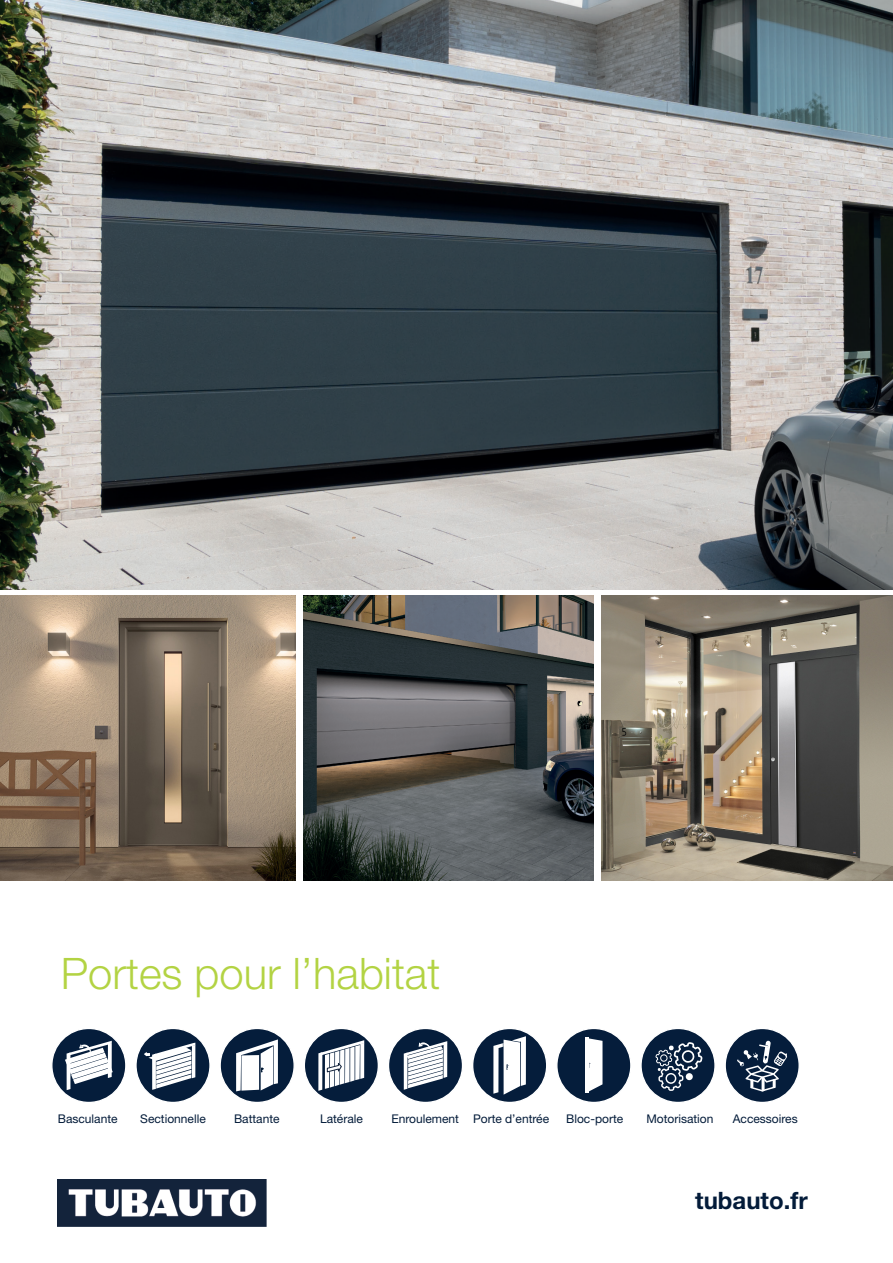
<style>
.page{position:relative;width:893px;height:1263px;background:#fff}
.page>*{position:absolute;margin:0;border:0;box-sizing:border-box;transform-origin:0 0}
.t1{font:300 43.5px "Hoermann Helvetica Neue";color:#b3d343}
.t2{font:700 24px "Hoermann Helvetica Neue";color:#031b39}
.t3{font:12px "Hoermann Helvetica Neue Rm";color:#031b39}
</style>
<div class="page">
<div style="left:52px;top:1028px;width:74px;height:74px;background:#051d3b;border-radius:50%"></div>
<svg style="left:65px;top:1041px;width:48px;height:49px"></svg>
<div style="left:51px;top:1028px;width:76px;height:75px;border:1px solid #fff;border-radius:50%"></div>
<div style="left:136px;top:1028px;width:74px;height:74px;background:#051d3b;border-radius:50%"></div>
<svg style="left:144px;top:1042px;width:52px;height:48px"></svg>
<div style="left:135px;top:1028px;width:76px;height:75px;border:1px solid #fff;border-radius:50%"></div>
<div style="left:388px;top:1028px;width:75px;height:74px;background:#051d3b;border-radius:50%"></div>
<svg style="left:404px;top:1041px;width:43px;height:49px"></svg>
<div style="left:388px;top:1028px;width:75px;height:75px;border:1px solid #fff;border-radius:50%"></div>
<div style="left:473px;top:1028px;width:74px;height:74px;background:#051d3b;border-radius:50%"></div>
<svg style="left:493px;top:1036px;width:33px;height:59px"></svg>
<div style="left:472px;top:1028px;width:75px;height:75px;border:1px solid #fff;border-radius:50%"></div>
<div style="left:557px;top:1028px;width:74px;height:74px;background:#051d3b;border-radius:50%"></div>
<hr style="left:585px;top:1038px;width:3px;height:55px;background:#fff">
<svg style="left:588px;top:1038px;width:14px;height:55px"></svg>
<div style="left:556px;top:1028px;width:76px;height:75px;border:1px solid #fff;border-radius:50%"></div>
<div style="left:641px;top:1028px;width:74px;height:74px;background:#051d3b;border-radius:50%"></div>
<svg style="left:655px;top:1042px;width:48px;height:49px"></svg>
<div style="left:640px;top:1028px;width:76px;height:75px;border:1px solid #fff;border-radius:50%"></div>
<div style="left:304px;top:1028px;width:74px;height:74px;background:#051d3b;border-radius:50%"></div>
<div style="left:304px;top:1028px;width:75px;height:75px;border:1px solid #fff;border-radius:50%"></div>
<svg style="left:318px;top:1040px;width:46px;height:51px"></svg>
<div style="left:725px;top:1028px;width:74px;height:74px;background:#051d3b;border-radius:50%"></div>
<div style="left:724px;top:1028px;width:76px;height:75px;border:1px solid #fff;border-radius:50%"></div>
<svg style="left:737px;top:1040px;width:50px;height:51px"></svg>
<div style="left:220px;top:1028px;width:74px;height:74px;background:#051d3b;border-radius:50%"></div>
<div style="left:219px;top:1028px;width:76px;height:75px;border:1px solid #fff;border-radius:50%"></div>
<svg style="left:236px;top:1039px;width:42px;height:52px"></svg>
<img style="left:303px;top:595px;width:291px;height:286px">
<img style="left:0;top:595px;width:295px;height:286px">
<img style="left:601px;top:595px;width:292px;height:286px">
<img style="left:58px;top:1179px;width:209px;height:47px">
<img style="left:0;top:0;width:893px;height:589px">
<p class="t1" style="left:61px;top:943px;width:381px">Portes pour l’habitat</p>
<p class="t3" style="left:58px;top:1110px;width:61px">Basculante</p>
<p class="t3" style="left:140px;top:1110px;width:67px">Sectionnelle</p>
<p class="t3" style="left:234px;top:1110px;width:47px">Battante</p>
<p class="t3" style="left:320px;top:1110px;width:44px">Latérale</p>
<p class="t3" style="left:391px;top:1110px;width:69px">Enroulement</p>
<p class="t3" style="left:473px;top:1110px;width:78px">Porte d’entrée</p>
<p class="t3" style="left:566px;top:1110px;width:59px">Bloc-porte</p>
<p class="t3" style="left:646px;top:1110px;width:69px">Motorisation</p>
<p class="t3" style="left:733px;top:1110px;width:66px">Accessoires</p>
<p class="t2" style="left:695px;top:1183px;width:114px">tubauto.fr</p>
</div>
